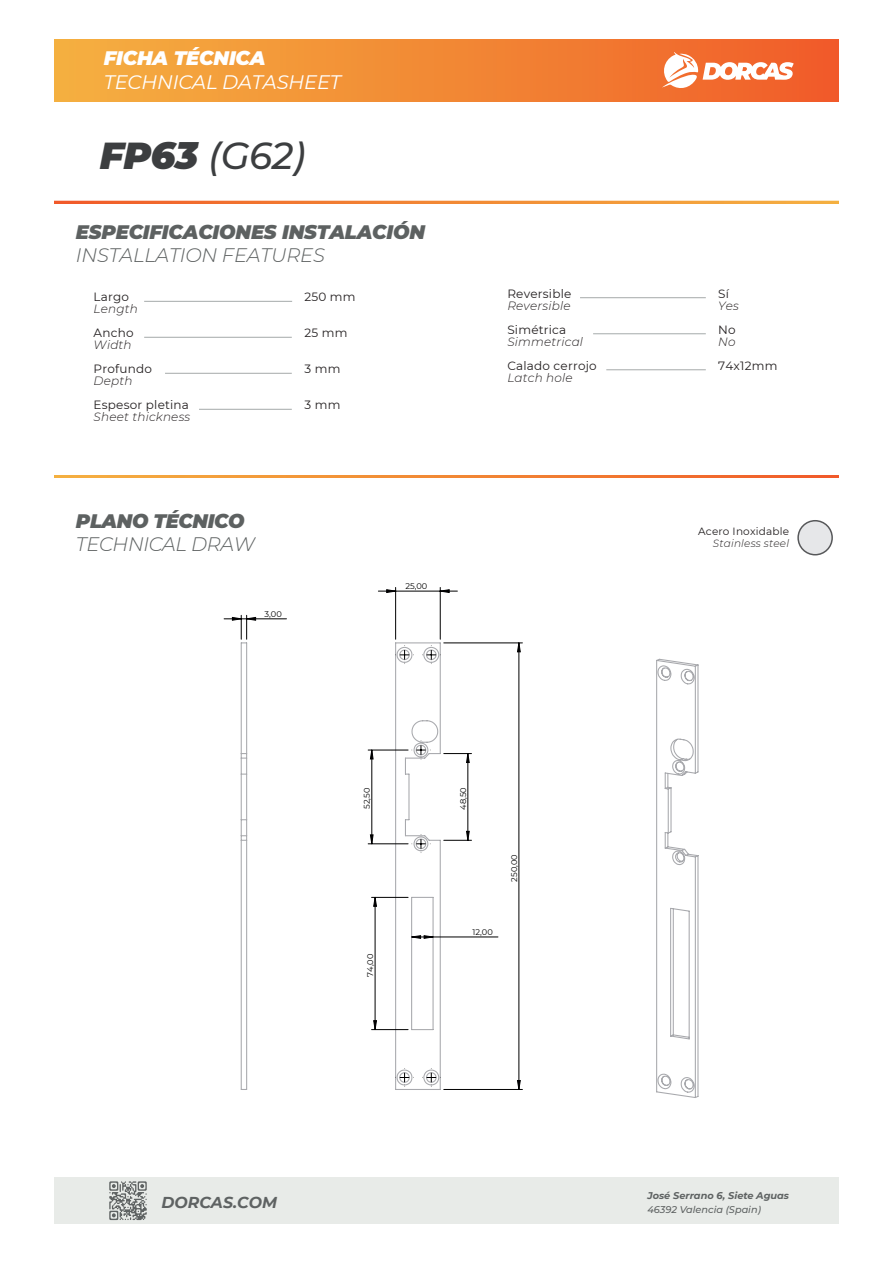
<style>
.page{position:relative;width:893px;height:1263px;background:#fff}
.page>*{position:absolute;margin:0;border:0;box-sizing:border-box;transform-origin:0 0}
.t1{font:italic 500 37.5px "Montserrat";color:#3c3e40}
.t2{font:italic 900 19.5px "Montserrat";letter-spacing:-.01em;color:#5d6161}
.t3{font:italic 300 19.5px "Montserrat";letter-spacing:-.01em;color:#5d6161}
.t4{font:italic 19.5px "Montserrat";letter-spacing:-.01em;color:#fff}
.t5{font:italic 900 19.5px "Montserrat";letter-spacing:-.01em;color:#fff}
.t6{font:italic 700 15.75px "Montserrat";color:#5e6262}
.t7{font:12px "Montserrat";letter-spacing:.015em;color:#231f20}
.t8{font:italic 300 12px "Montserrat";letter-spacing:.015em;color:#231f20}
.t9{font:10.5px "Montserrat";letter-spacing:.015em;color:#231f20}
.t10{font:italic 300 10.5px "Montserrat";letter-spacing:.015em;color:#231f20}
.t11{font:italic 700 9.75px "Montserrat";color:#5e6262}
.t12{font:italic 500 9.75px "Montserrat";color:#5e6262}
.t13{font:8.25px "Montserrat";color:#000001}
.s1{font-weight:900}
</style>
<div class="page">
<hr style="left:144px;top:301px;width:148px;height:1px;background:#afb3b3">
<hr style="left:144px;top:337px;width:148px;height:1px;background:#afb3b3">
<hr style="left:165px;top:373px;width:127px;height:1px;background:#afb3b3">
<div style="left:54px;top:1178px;width:785px;height:46px;background:#e8ebe8"></div>
<img style="left:55px;top:201px;width:784px;height:3px">
<img style="left:54px;top:39px;width:785px;height:63px">
<svg style="left:661px;top:52px;width:133px;height:39px"></svg>
<svg style="left:109px;top:1181px;width:38px;height:39px"></svg>
<hr style="left:593px;top:333px;width:113px;height:1px;background:#afb3b3">
<hr style="left:580px;top:297px;width:126px;height:1px;background:#afb3b3">
<img style="left:54px;top:475px;width:785px;height:3px">
<hr style="left:199px;top:409px;width:93px;height:1px;background:#afb3b3">
<hr style="left:606px;top:369px;width:100px;height:1px;background:#afb3b3">
<div style="left:798px;top:521px;width:34px;height:34px;background:#e6e7e9;border-radius:50%"></div>
<div style="left:797px;top:520px;width:36px;height:35px;border:2px solid #57585a;border-radius:50%"></div>
<svg style="left:656px;top:658px;width:43px;height:440px"></svg>
<hr style="left:241px;top:643px;width:1px;height:110px;background:#a8a9ad">
<hr style="left:246px;top:643px;width:1px;height:110px;background:#a8a9ad">
<hr style="left:241px;top:840px;width:1px;height:249px;background:#a8a9ad">
<hr style="left:246px;top:840px;width:1px;height:249px;background:#a8a9ad">
<hr style="left:241px;top:774px;width:1px;height:46px;background:#a8a9ad">
<hr style="left:246px;top:774px;width:1px;height:46px;background:#a8a9ad">
<svg style="left:241px;top:753px;width:6px;height:22px"></svg>
<svg style="left:241px;top:819px;width:6px;height:22px"></svg>
<hr style="left:247px;top:618px;width:39px;height:1px;background:#000001">
<hr style="left:368px;top:750px;width:40px;height:1px;background:#000001">
<hr style="left:368px;top:843px;width:40px;height:1px;background:#000001">
<hr style="left:444px;top:642px;width:78px;height:1px;background:#000001">
<hr style="left:444px;top:1089px;width:78px;height:1px;background:#000001">
<hr style="left:395px;top:587px;width:1px;height:52px;background:#000001">
<hr style="left:440px;top:587px;width:1px;height:52px;background:#000001">
<svg style="left:224px;top:615px;width:32px;height:28px"></svg>
<svg style="left:370px;top:643px;width:150px;height:446px"></svg>
<svg style="left:378px;top:589px;width:79px;height:4px"></svg>
<h2 class="t5" style="left:104px;top:44px;width:163px">FICHA TÉCNICA</h2>
<h2 class="t4" style="left:104px;top:69px;width:239px">TECHNICAL DATASHEET</h2>
<h1 class="t1" style="left:100px;top:129px;width:207px"><span class="s1">FP63</span> (G62)</h1>
<h2 class="t2" style="left:76px;top:217px;width:351px">ESPECIFICACIONES INSTALACIÓN</h2>
<h2 class="t3" style="left:76px;top:242px;width:250px">INSTALLATION FEATURES</h2>
<p class="t7" style="left:94px;top:289px;width:37px">Largo</p>
<p class="t8" style="left:94px;top:301px;width:46px">Length</p>
<p class="t7" style="left:94px;top:325px;width:41px">Ancho</p>
<p class="t8" style="left:94px;top:337px;width:40px">Width</p>
<p class="t7" style="left:94px;top:361px;width:60px">Profundo</p>
<p class="t8" style="left:94px;top:373px;width:40px">Depth</p>
<p class="t7" style="left:94px;top:397px;width:97px">Espesor pletina</p>
<p class="t8" style="left:94px;top:409px;width:98px">Sheet thickness</p>
<p class="t7" style="left:304px;top:289px;width:53px">250 mm</p>
<p class="t7" style="left:304px;top:325px;width:45px">25 mm</p>
<p class="t7" style="left:304px;top:361px;width:37px">3 mm</p>
<p class="t7" style="left:304px;top:397px;width:37px">3 mm</p>
<h2 class="t2" style="left:76px;top:506px;width:170px">PLANO TÉCNICO</h2>
<h2 class="t3" style="left:76px;top:531px;width:181px">TECHNICAL DRAW</h2>
<p class="t13" style="left:264px;top:608px;width:19px">3,00</p>
<p class="t13" style="left:405px;top:580px;width:24px">25,00</p>
<p class="t7" style="left:507px;top:285px;width:66px">Reversible</p>
<p class="t8" style="left:507px;top:297px;width:65px">Reversible</p>
<p class="t7" style="left:507px;top:321px;width:60px">Simétrica</p>
<p class="t8" style="left:507px;top:333px;width:77px">Simmetrical</p>
<p class="t7" style="left:507px;top:357px;width:91px">Calado cerrojo</p>
<p class="t8" style="left:507px;top:369px;width:67px">Latch hole</p>
<p class="t13" style="left:361px;top:809px;width:23px;rotate:-90deg">52,50</p>
<p class="t13" style="left:457px;top:810px;width:24px;rotate:-90deg">48,50</p>
<p class="t13" style="left:508px;top:882px;width:29px;rotate:-90deg">250,00</p>
<p class="t13" style="left:365px;top:976px;width:25px;rotate:-90deg">74,00</p>
<p class="t13" style="left:472px;top:926px;width:22px">12,00</p>
<p class="t7" style="left:718px;top:285px;width:12px">Sí</p>
<p class="t8" style="left:718px;top:297px;width:22px">Yes</p>
<p class="t7" style="left:718px;top:321px;width:19px">No</p>
<p class="t8" style="left:718px;top:333px;width:19px">No</p>
<p class="t7" style="left:718px;top:357px;width:61px">74x12mm</p>
<p class="t9" style="left:698px;top:524px;width:92px">Acero Inoxidable</p>
<p class="t10" style="left:713px;top:536px;width:78px">Stainless steel</p>
<h3 class="t6" style="left:161px;top:1191px;width:117px">DORCAS.COM</h3>
<p class="t11" style="left:647px;top:1188px;width:143px">José Serrano 6, Siete Aguas</p>
<p class="t12" style="left:647px;top:1202px;width:115px">46392 Valencia (Spain)</p>
</div>
